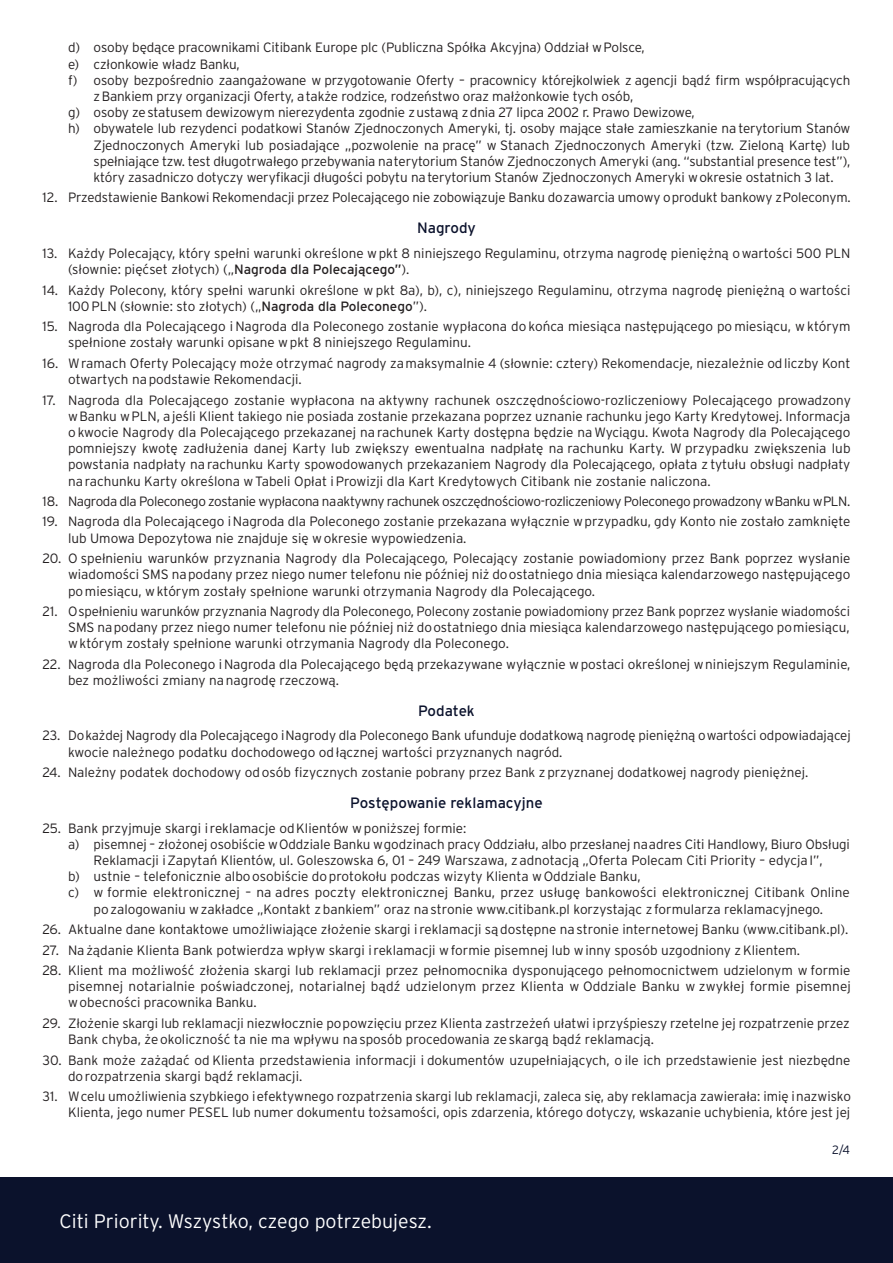
<style>
.page{position:relative;width:893px;height:1263px;background:#fff}
.page>*{position:absolute;margin:0;border:0;box-sizing:border-box;transform-origin:0 0}
.t1{font:300 19.5px "Interstate Pl";color:#fff}
.t2{font:15px "Interstate Pl";color:#0b122c}
.t3{font:300 13.5px/16.2px "Interstate Pl";color:#231f20}
.t4{font:300 13.5px "Interstate Pl";letter-spacing:-.03em;color:#231f20}
.t5{font:300 12px "Interstate Pl";color:#0b122c}
.s1{font-weight:400}
</style>
<div class="page">
<div style="left:0;top:1178px;width:893px;height:85px;background:#0b122c"></div>
<p class="t3" style="left:68px;top:39px;width:578px">d) osoby będące pracownikami Citibank Europe plc (Publiczna Spółka Akcyjna) Oddział w Polsce,</p>
<p class="t3" style="left:68px;top:56px;width:173px">e) członkowie władz Banku,</p>
<p class="t3" style="left:68px;top:72px;width:784px">f) osoby bezpośrednio zaangażowane w przygotowanie Oferty – pracownicy którejkolwiek z agencji bądź firm współpracujących</p>
<p class="t3" style="left:94px;top:88px;width:541px">z Bankiem przy organizacji Oferty, a także rodzice, rodzeństwo oraz małżonkowie tych osób,</p>
<p class="t3" style="left:68px;top:104px;width:628px">g) osoby ze statusem dewizowym nierezydenta zgodnie z ustawą z dnia 27 lipca 2002 r. Prawo Dewizowe,</p>
<p class="t3" style="left:68px;top:120px;width:784px">h) obywatele lub rezydenci podatkowi Stanów Zjednoczonych Ameryki, tj. osoby mające stałe zamieszkanie na terytorium Stanów</p>
<p class="t3" style="left:94px;top:137px;width:758px">Zjednoczonych Ameryki lub posiadające ,,pozwolenie na pracę” w Stanach Zjednoczonych Ameryki (tzw. Zieloną Kartę) lub</p>
<p class="t3" style="left:94px;top:153px;width:758px">spełniające tzw. test długotrwałego przebywania na terytorium Stanów Zjednoczonych Ameryki (ang. “substantial presence test”),</p>
<p class="t3" style="left:94px;top:169px;width:742px">który zasadniczo dotyczy weryfikacji długości pobytu na terytorium Stanów Zjednoczonych Ameryki w okresie ostatnich 3 lat.</p>
<p class="t3" style="left:43px;top:189px;width:810px">12. Przedstawienie Bankowi Rekomendacji przez Polecającego nie zobowiązuje Banku do zawarcia umowy o produkt bankowy z Poleconym.</p>
<p class="t2" style="left:417px;top:219px;width:60px">Nagrody</p>
<p class="t3" style="left:68px;top:245px;width:784px;text-indent:-26px">13. Każdy Polecający, który spełni warunki określone w pkt 8 niniejszego Regulaminu, otrzyma nagrodę pieniężną o wartości 500 PLN (słownie: pięćset złotych) („<span class="s1">Nagroda dla Polecającego”</span>).</p>
<p class="t3" style="left:68px;top:282px;width:784px;text-indent:-26px">14. Każdy Polecony, który spełni warunki określone w pkt 8a), b), c), niniejszego Regulaminu, otrzyma nagrodę pieniężną o wartości<br>100 PLN (słownie: sto złotych) („<span class="s1">Nagroda dla Poleconego</span>”).</p>
<p class="t3" style="left:68px;top:318px;width:784px;text-indent:-26px">15. Nagroda dla Polecającego i Nagroda dla Poleconego zostanie wypłacona do końca miesiąca następującego po miesiącu, w którym spełnione zostały warunki opisane w pkt 8 niniejszego Regulaminu.</p>
<p class="t3" style="left:68px;top:355px;width:784px;text-indent:-26px">16. W ramach Oferty Polecający może otrzymać nagrody za maksymalnie 4 (słownie: cztery) Rekomendacje, niezależnie od liczby Kont otwartych na podstawie Rekomendacji.</p>
<p class="t3" style="left:68px;top:392px;width:784px;text-align:justify;text-indent:-26px">17. Nagroda dla Polecającego zostanie wypłacona na aktywny rachunek oszczędnościowo-rozliczeniowy Polecającego prowadzony w Banku w PLN, a jeśli Klient takiego nie posiada zostanie przekazana poprzez uznanie rachunku jego Karty Kredytowej. Informacja o kwocie Nagrody dla Polecającego przekazanej na rachunek Karty dostępna będzie na Wyciągu. Kwota Nagrody dla Polecającego pomniejszy kwotę zadłużenia danej Karty lub zwiększy ewentualna nadpłatę na rachunku Karty. W przypadku zwiększenia lub powstania nadpłaty na rachunku Karty spowodowanych przekazaniem Nagrody dla Polecającego, opłata z tytułu obsługi nadpłaty na rachunku Karty określona w Tabeli Opłat i Prowizji dla Kart Kredytowych Citibank nie zostanie naliczona.</p>
<p class="t4" style="left:43px;top:494px;width:809px">18. Nagroda dla Poleconego zostanie wypłacona na aktywny rachunek oszczędnościowo-rozliczeniowy Poleconego prowadzony w Banku w PLN.</p>
<p class="t3" style="left:68px;top:513px;width:784px;text-indent:-26px">19. Nagroda dla Polecającego i Nagroda dla Poleconego zostanie przekazana wyłącznie w przypadku, gdy Konto nie zostało zamknięte lub Umowa Depozytowa nie znajduje się w okresie wypowiedzenia.</p>
<p class="t3" style="left:68px;top:550px;width:784px;text-align:justify;text-indent:-26px">20. O spełnieniu warunków przyznania Nagrody dla Polecającego, Polecający zostanie powiadomiony przez Bank poprzez wysłanie wiadomości SMS na podany przez niego numer telefonu nie później niż do ostatniego dnia miesiąca kalendarzowego następującego po miesiącu, w którym zostały spełnione warunki otrzymania Nagrody dla Polecającego.</p>
<p class="t3" style="left:68px;top:603px;width:783px;text-align:justify;text-indent:-26px">21. O spełnieniu warunków przyznania Nagrody dla Poleconego, Polecony zostanie powiadomiony przez Bank poprzez wysłanie wiadomości SMS na podany przez niego numer telefonu nie później niż do ostatniego dnia miesiąca kalendarzowego następującego po miesiącu, w którym zostały spełnione warunki otrzymania Nagrody dla Poleconego.</p>
<p class="t3" style="left:68px;top:656px;width:784px;text-indent:-26px">22. Nagroda dla Poleconego i Nagroda dla Polecającego będą przekazywane wyłącznie w postaci określonej w niniejszym Regulaminie, bez możliwości zmiany na nagrodę rzeczową.</p>
<p class="t2" style="left:418px;top:702px;width:58px">Podatek</p>
<p class="t3" style="left:68px;top:727px;width:784px;text-indent:-26px">23. Do każdej Nagrody dla Polecającego i Nagrody dla Poleconego Bank ufunduje dodatkową nagrodę pieniężną o wartości odpowiadającej kwocie należnego podatku dochodowego od łącznej wartości przyznanych nagród.</p>
<p class="t3" style="left:43px;top:764px;width:767px">24. Należny podatek dochodowy od osób fizycznych zostanie pobrany przez Bank z przyznanej dodatkowej nagrody pieniężnej.</p>
<p class="t2" style="left:350px;top:794px;width:194px">Postępowanie reklamacyjne</p>
<p class="t3" style="left:43px;top:820px;width:425px">25. Bank przyjmuje skargi i reklamacje od Klientów w poniższej formie:</p>
<p class="t3" style="left:68px;top:836px;width:783px">a) pisemnej – złożonej osobiście w Oddziale Banku w godzinach pracy Oddziału, albo przesłanej na adres Citi Handlowy, Biuro Obsługi</p>
<p class="t3" style="left:94px;top:852px;width:731px">Reklamacji i Zapytań Klientów, ul. Goleszowska 6, 01 – 249 Warszawa, z adnotacją „Oferta Polecam Citi Priority – edycja I”,</p>
<p class="t3" style="left:68px;top:868px;width:574px">b) ustnie – telefonicznie albo osobiście do protokołu podczas wizyty Klienta w Oddziale Banku,</p>
<p class="t3" style="left:68px;top:884px;width:783px">c) w formie elektronicznej – na adres poczty elektronicznej Banku, przez usługę bankowości elektronicznej Citibank Online</p>
<p class="t3" style="left:94px;top:901px;width:731px">po zalogowaniu w zakładce „Kontakt z bankiem” oraz na stronie www.citibank.pl korzystając z formularza reklamacyjnego.</p>
<p class="t3" style="left:43px;top:921px;width:807px">26. Aktualne dane kontaktowe umożliwiające złożenie skargi i reklamacji są dostępne na stronie internetowej Banku (www.citibank.pl).</p>
<p class="t3" style="left:43px;top:941px;width:759px">27. Na żądanie Klienta Bank potwierdza wpływ skargi i reklamacji w formie pisemnej lub w inny sposób uzgodniony z Klientem.</p>
<p class="t3" style="left:68px;top:962px;width:784px;text-align:justify;text-indent:-26px">28. Klient ma możliwość złożenia skargi lub reklamacji przez pełnomocnika dysponującego pełnomocnictwem udzielonym w formie pisemnej notarialnie poświadczonej, notarialnej bądź udzielonym przez Klienta w Oddziale Banku w zwykłej formie pisemnej w obecności pracownika Banku.</p>
<p class="t3" style="left:68px;top:1015px;width:783px;text-indent:-26px">29. Złożenie skargi lub reklamacji niezwłocznie po powzięciu przez Klienta zastrzeżeń ułatwi i przyśpieszy rzetelne jej rozpatrzenie przez<br>Bank chyba, że okoliczność ta nie ma wpływu na sposób procedowania ze skargą bądź reklamacją.</p>
<p class="t3" style="left:68px;top:1051px;width:784px;text-indent:-26px">30. Bank może zażądać od Klienta przedstawienia informacji i dokumentów uzupełniających, o ile ich przedstawienie jest niezbędne do rozpatrzenia skargi bądź reklamacji.</p>
<p class="t3" style="left:43px;top:1088px;width:810px;text-align:right">31. W celu umożliwienia szybkiego i efektywnego rozpatrzenia skargi lub reklamacji, zaleca się, aby reklamacja zawierała: imię i nazwisko<br>Klienta, jego numer PESEL lub numer dokumentu tożsamości, opis zdarzenia, którego dotyczy, wskazanie uchybienia, które jest jej</p>
<h1 class="t1" style="left:60px;top:1210px;width:374px">Citi Priority. Wszystko, czego potrzebujesz.</h1>
<p class="t5" style="left:832px;top:1143px;width:20px">2/4</p>
</div>
